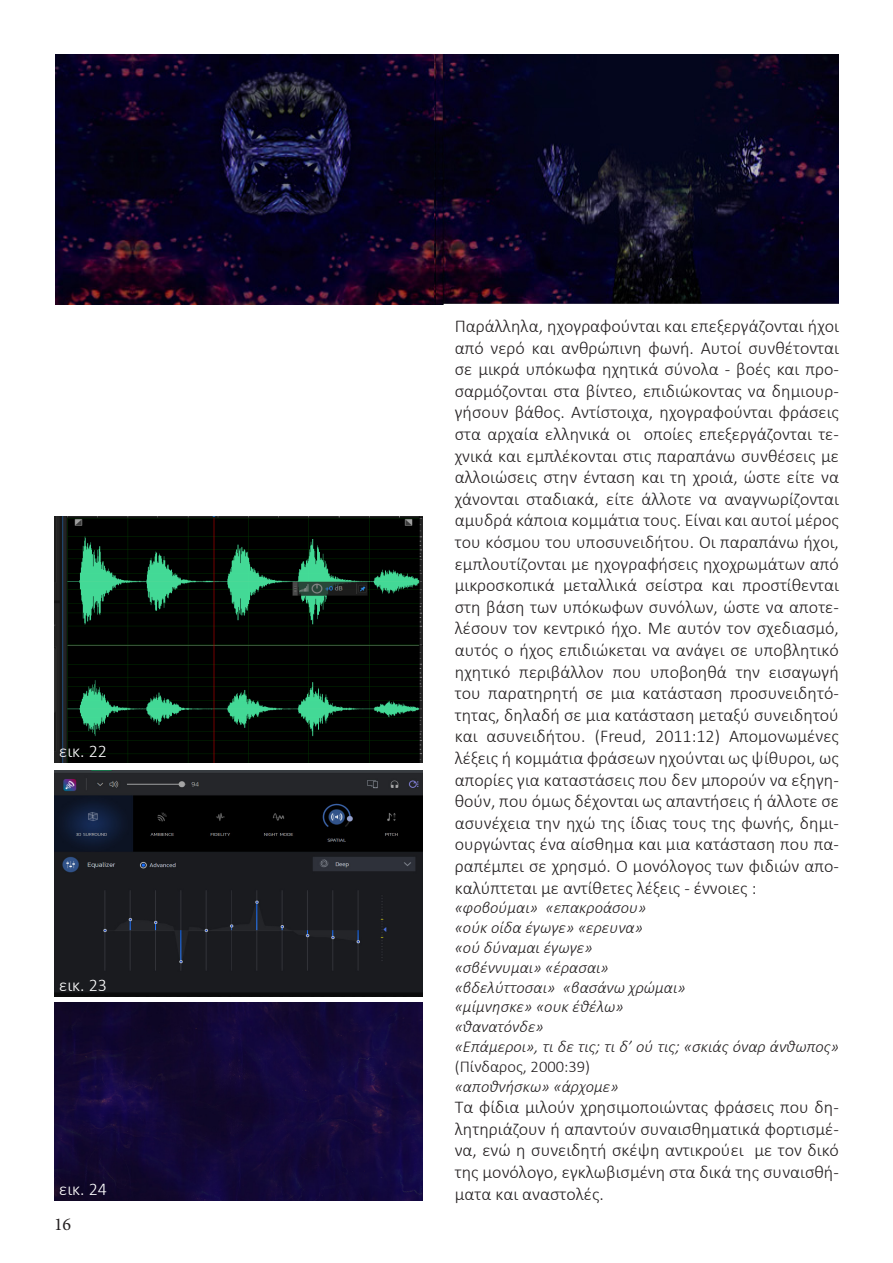
<style>
.page{position:relative;width:893px;height:1263px;background:#fff}
.page>*{position:absolute;margin:0;border:0;box-sizing:border-box;transform-origin:0 0}
.t1{font:300 18px/21.6px "Calibri";color:#231f20;text-align:justify}
.t2{font:300 18px "Calibri";color:#fff}
.t3{font:18px "Minion Pro";color:#231f20}
.t4{font:italic 300 16.5px/19.8px "Calibri";color:#231f20}
.s1{font-style:normal}
</style>
<div class="page">
<img style="left:55px;top:55px;width:379px;height:250px">
<img style="left:54px;top:1002px;width:369px;height:199px">
<img style="left:54px;top:770px;width:369px;height:226px">
<img style="left:54px;top:517px;width:369px;height:246px">
<img style="left:434px;top:55px;width:405px;height:250px">
<p class="t2" style="left:59px;top:740px;width:49px">εικ. 22</p>
<p class="t2" style="left:59px;top:974px;width:49px">εικ. 23</p>
<p class="t2" style="left:59px;top:1178px;width:49px">εικ. 24</p>
<p class="t3" style="left:54px;top:1212px;width:19px">16</p>
<p class="t1" style="left:455px;top:315px;width:386px">Παράλληλα, ηχογραφούνται και επεξεργάζονται ήχοι από νερό και ανθρώπινη φωνή. Αυτοί συνθέτονται σε μικρά υπόκωφα ηχητικά σύνολα - βοές και προ&shy;σαρμόζονται στα βίντεο, επιδιώκοντας να δημιουρ&shy;γήσουν βάθος. Αντίστοιχα, ηχογραφούνται φράσεις στα αρχαία ελληνικά οι οποίες επεξεργάζονται τε&shy;χνικά και εμπλέκονται στις παραπάνω συνθέσεις με αλλοιώσεις στην ένταση και τη χροιά, ώστε είτε να χάνονται σταδιακά, είτε άλλοτε να αναγνωρίζονται αμυδρά κάποια κομμάτια τους. Είναι και αυτοί μέρος του κόσμου του υποσυνειδήτου. Οι παραπάνω ήχοι, εμπλουτίζονται με ηχογραφήσεις ηχοχρωμάτων από μικροσκοπικά μεταλλικά σείστρα και προστίθενται στη βάση των υπόκωφων συνόλων, ώστε να αποτε&shy;λέσουν τον κεντρικό ήχο. Με αυτόν τον σχεδιασμό, αυτός ο ήχος επιδιώκεται να ανάγει σε υποβλητικό ηχητικό περιβάλλον που υποβοηθά την εισαγωγή του παρατηρητή σε μια κατάσταση προσυνειδητό&shy;τητας, δηλαδή σε μια κατάσταση μεταξύ συνειδητού και ασυνειδήτου. (Freud, 2011:12) Απομονωμένες λέξεις ή κομμάτια φράσεων ηχούνται ως ψίθυροι, ως απορίες για καταστάσεις που δεν μπορούν να εξηγη&shy;θούν, που όμως δέχονται ως απαντήσεις ή άλλοτε σε ασυνέχεια την ηχώ της ίδιας τους της φωνής, δημι&shy;ουργώντας ένα αίσθημα και μια κατάσταση που πα&shy;ραπέμπει σε χρησμό. Ο μονόλογος των φιδιών απο&shy;καλύπτεται με αντίθετες λέξεις - έννοιες :</p>
<p class="t4" style="left:455px;top:898px;width:193px">«φοβούμαι» «επακροάσου»</p>
<p class="t4" style="left:455px;top:918px;width:190px">«ούκ οίδα έγωγε» «ερευνα»</p>
<p class="t4" style="left:455px;top:937px;width:139px">«ού δύναμαι έγωγε»</p>
<p class="t4" style="left:455px;top:957px;width:156px">«σβέννυμαι» «έρασαι»</p>
<p class="t4" style="left:455px;top:977px;width:232px">«βδελύττοσαι» «βασάνω χρώμαι»</p>
<p class="t4" style="left:455px;top:997px;width:170px">«μίμνησκε» «ουκ έθέλω»</p>
<p class="t4" style="left:455px;top:1017px;width:91px">«θανατόνδε»</p>
<p class="t4" style="left:455px;top:1036px;width:386px">«Επάμεροι», τι δε τις; τι δ’ ού τις; «σκιάς όναρ άνθωπος» <span class="s1">(Πίνδαρος, 2000:39)</span></p>
<p class="t4" style="left:455px;top:1076px;width:165px">«αποθνήσκω» «άρχομε»</p>
<p class="t1" style="left:455px;top:1096px;width:386px">Τα φίδια μιλούν χρησιμοποιώντας φράσεις που δη&shy;λητηριάζουν ή απαντούν συναισθηματικά φορτισμέ&shy;να, ενώ η συνειδητή σκέψη αντικρούει με τον δικό της μονόλογο, εγκλωβισμένη στα δικά της συναισθή&shy;ματα και αναστολές.</p>
</div>
